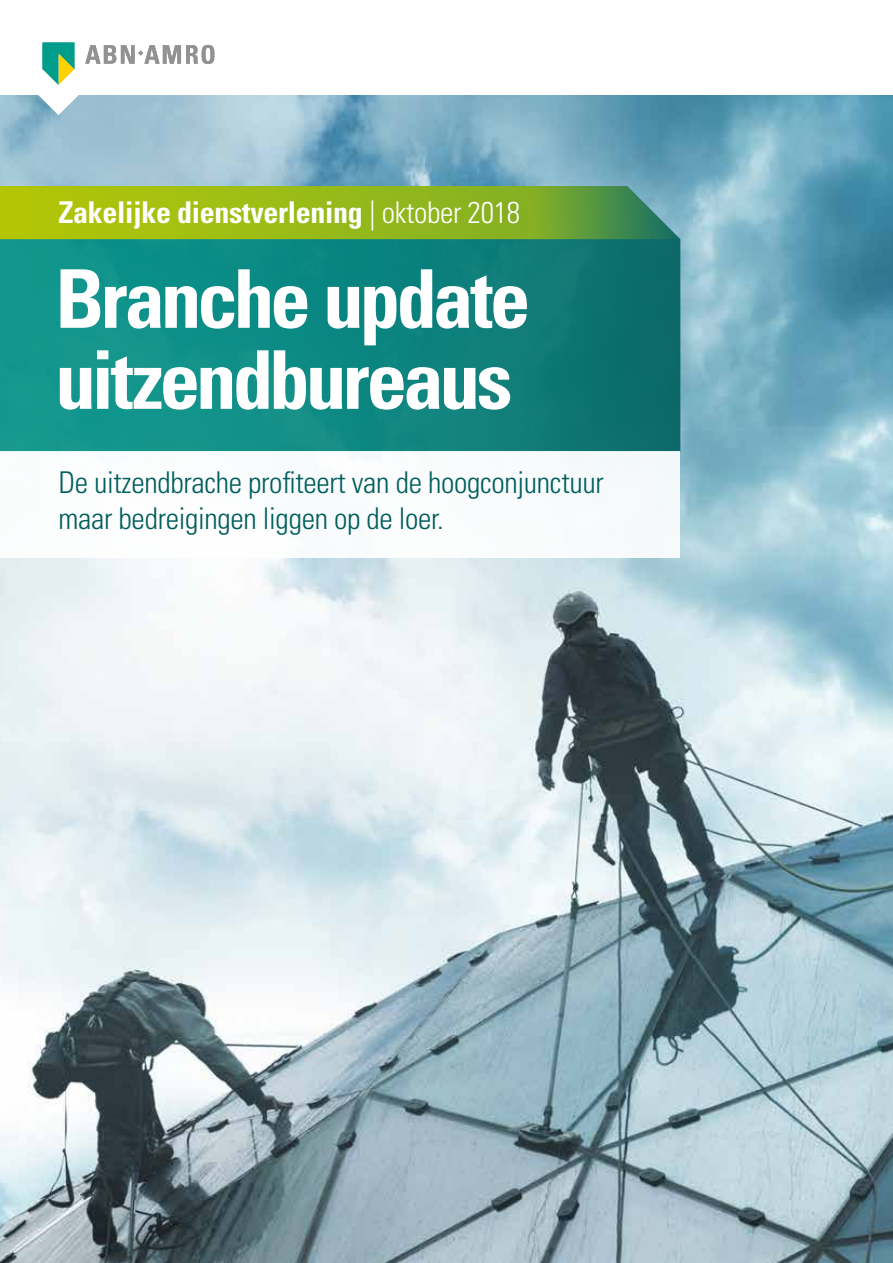
<style>
.page{position:relative;width:893px;height:1263px;background:#fff}
.page>*{position:absolute;margin:0;border:0;box-sizing:border-box;transform-origin:0 0}
.t1{font:700 condensed 81px/81px "Univers LT Std";letter-spacing:-.05em;color:#fff}
.t2{font:300 condensed 30px/36px "Univers LT Std";letter-spacing:-.01em;color:#005e5d}
.t3{font:700 condensed 30px "Univers LT Std";letter-spacing:-.01em;color:#fff}
.s1{font-weight:300}
</style>
<div class="page">
<img style="left:0;top:96px;width:893px;height:1167px">
<svg style="left:0;top:239px;width:680px;height:213px;background:#108680"></svg>
<svg style="left:0;top:186px;width:680px;height:53px;background:#8eb423"></svg>
<div style="left:0;top:452px;width:680px;height:106px;background:#fff"></div>
<svg style="left:28px;top:43px;width:186px;height:72px"></svg>
<p class="t3" style="left:58px;top:194px;width:463px">Zakelijke dienstverlening <span class="s1">| oktober 2018</span></p>
<h1 class="t1" style="left:55px;top:258px;width:477px">Branche update uitzendbureaus</h1>
<p class="t2" style="left:58px;top:465px;width:547px">De uitzendbrache profiteert van de hoogconjunctuur maar bedreigingen liggen op de loer.</p>
</div>
